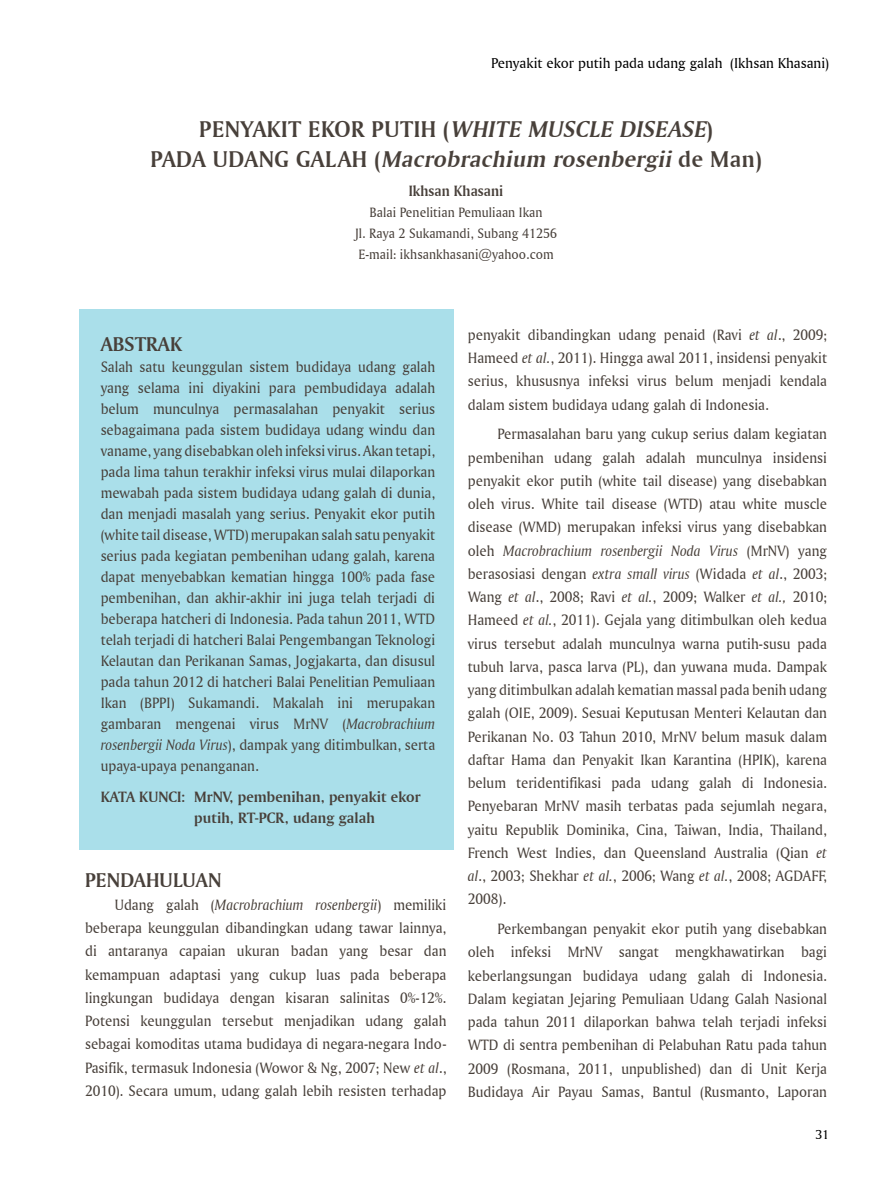
<style>
.page{position:relative;width:893px;height:1191px;background:#fff}
.page>*{position:absolute;margin:0;border:0;box-sizing:border-box;transform-origin:0 0}
.t1{font:italic 24px/30px "Amerigo BT Bold A";color:#48403a;text-align:center}
.t2{font:21px "Amerigo BT Bold A";letter-spacing:.005em;color:#48403a}
.t3{font:15.75px/23.2px "Amerigo BT Roman A";color:#48403a;text-align:justify;scale:.95 1}
.t4{font:15.75px "Amerigo BT Italic A";color:#48403a;scale:.95 1}
.t5{font:15.75px/21px "Amerigo BT Bold A";letter-spacing:.005em;color:#48403a}
.t6{font:15.75px "Amerigo BT Bold A";letter-spacing:.005em;color:#48403a;scale:.95 1}
.t7{font:15px "Amerigo BT Roman A";color:#000}
.t8{font:14.25px/21px "Amerigo BT Roman A";letter-spacing:.005em;color:#48403a;text-align:center;scale:.95 1}
.t9{font:13.5px "Amerigo BT Roman A";color:#000}
.s1{font-style:normal}
.s2{font-family:"Amerigo BT Italic A"}
.s3{font-family:"Amerigo BT Roman A"}
</style>
<div class="page">
<div style="left:80px;top:309px;width:374px;height:540px;background:#aadfea"></div>
<p class="t7" style="left:491px;top:54px;width:340px">Penyakit ekor putih pada udang galah (Ikhsan Khasani)</p>
<h1 class="t1" style="left:150px;top:114px;width:613px"><span class="s1">P E N YA K I T E KO R P U T I H (</span> WHITE MUSCLE DISEASE<span class="s1">)<br>PA DA U DA N G GA L A H (</span> Macrobrachium rosenbergii <span class="s1">d e M a n )</span></h1>
<p class="t6" style="left:409px;top:181px;width:101px">Ikhsan Khasani</p>
<p class="t8" style="left:355px;top:201px;width:214px">Balai Penelitian Pemuliaan Ikan<br>Jl. Raya 2 Sukamandi, Subang 41256<br>E-mail: ikhsankhasani@yahoo.com</p>
<h2 class="t2" style="left:101px;top:331px;width:83px">ABSTRAK</h2>
<p class="t3" style="left:101px;top:355px;width:354px;line-height:21px">Salah satu keunggulan sistem budidaya udang galah yang selama ini diyakini para pembudidaya adalah belum munculnya permasalahan penyakit serius sebagaimana pada sistem budidaya udang windu dan vaname, yang disebabkan oleh infeksi virus. Akan tetapi, pada lima tahun terakhir infeksi virus mulai dilaporkan mewabah pada sistem budidaya udang galah di dunia, dan menjadi masalah yang serius. Penyakit ekor putih (white tail disease, WTD) merupakan salah satu penyakit serius pada kegiatan pembenihan udang galah, karena dapat menyebabkan kematian hingga 100% pada fase pembenihan, dan akhir-akhir ini juga telah terjadi di beberapa hatcheri di Indonesia. Pada tahun 2011, WTD telah terjadi di hatcheri Balai Pengembangan Teknologi Kelautan dan Perikanan Samas, Jogjakarta, dan disusul pada tahun 2012 di hatcheri Balai Penelitian Pemuliaan Ikan (BPPI) Sukamandi. Makalah ini merupakan gambaran mengenai virus MrNV (<span class="s2">Macrobrachium rosenbergii Noda Virus</span>), dampak yang ditimbulkan, serta upaya-upaya penanganan.</p>
<p class="t5" style="left:194px;top:786px;width:228px;text-indent:-94px">KATA KUNCI: MrNV, pembenihan, penyakit ekor putih, RT-PCR, udang galah</p>
<h2 class="t2" style="left:85px;top:866px;width:138px">PENDAHULUAN</h2>
<p class="t4" style="left:115px;top:895px;width:351px"><span class="s3">Udang galah (</span>Macrobrachium rosenbergii<span class="s3">) memiliki</span></p>
<p class="t3" style="left:85px;top:916px;width:382px">beberapa keunggulan dibandingkan udang tawar lainnya, di antaranya capaian ukuran badan yang besar dan kemampuan adaptasi yang cukup luas pada beberapa lingkungan budidaya dengan kisaran salinitas 0%-12%.<br>Potensi keunggulan tersebut menjadikan udang galah sebagai komoditas utama budidaya di negara-negara Indo-Pasifik, termasuk Indonesia (Wowor &amp; Ng, 2007; New <span class="s2">et al</span>., 2010). Secara umum, udang galah lebih resisten terhadap</p>
<p class="t3" style="left:468px;top:323px;width:380px">penyakit dibandingkan udang penaid (Ravi <span class="s2">et al</span>., 2009; Hameed <span class="s2">et al.</span>, 2011). Hingga awal 2011, insidensi penyakit serius, khususnya infeksi virus belum menjadi kendala dalam sistem budidaya udang galah di Indonesia.</p>
<p class="t3" style="left:468px;top:422px;width:380px;text-indent:30px">Permasalahan baru yang cukup serius dalam kegiatan pembenihan udang galah adalah munculnya insidensi penyakit ekor putih (white tail disease) yang disebabkan oleh virus. White tail disease (WTD) atau white muscle disease (WMD) merupakan infeksi virus yang disebabkan</p>
<p class="t4" style="left:468px;top:541px;width:380px"><span class="s3">oleh</span> Macrobrachium rosenbergii Noda Virus <span class="s3">(MrNV) yang</span></p>
<p class="t3" style="left:468px;top:562px;width:380px">berasosiasi dengan <span class="s2">extra small virus</span> (Widada <span class="s2">et al</span>., 2003; Wang <span class="s2">et al</span>., 2008; Ravi <span class="s2">et al.</span>, 2009; Walker <span class="s2">et al.,</span> 2010; Hameed <span class="s2">et al.</span>, 2011). Gejala yang ditimbulkan oleh kedua virus tersebut adalah munculnya warna putih-susu pada tubuh larva, pasca larva (PL), dan yuwana muda. Dampak yang ditimbulkan adalah kematian massal pada benih udang galah (OIE, 2009). Sesuai Keputusan Menteri Kelautan dan Perikanan No. 03 Tahun 2010, MrNV belum masuk dalam daftar Hama dan Penyakit Ikan Karantina (HPIK), karena belum teridentifikasi pada udang galah di Indonesia.<br>Penyebaran MrNV masih terbatas pada sejumlah negara, yaitu Republik Dominika, Cina, Taiwan, India, Thailand, French West Indies, dan Queensland Australia (Qian <span class="s2">et al</span>., 2003; Shekhar <span class="s2">et al.</span>, 2006; Wang <span class="s2">et al.</span>, 2008; AGDAFF, 2008).</p>
<p class="t3" style="left:468px;top:917px;width:380px;text-indent:30px">Perkembangan penyakit ekor putih yang disebabkan oleh infeksi MrNV sangat mengkhawatirkan bagi keberlangsungan budidaya udang galah di Indonesia.<br>Dalam kegiatan Jejaring Pemuliaan Udang Galah Nasional pada tahun 2011 dilaporkan bahwa telah terjadi infeksi WTD di sentra pembenihan di Pelabuhan Ratu pada tahun 2009 (Rosmana, 2011, unpublished) dan di Unit Kerja Budidaya Air Payau Samas, Bantul (Rusmanto, Laporan</p>
<p class="t9" style="left:815px;top:1126px;width:15px">31</p>
</div>
